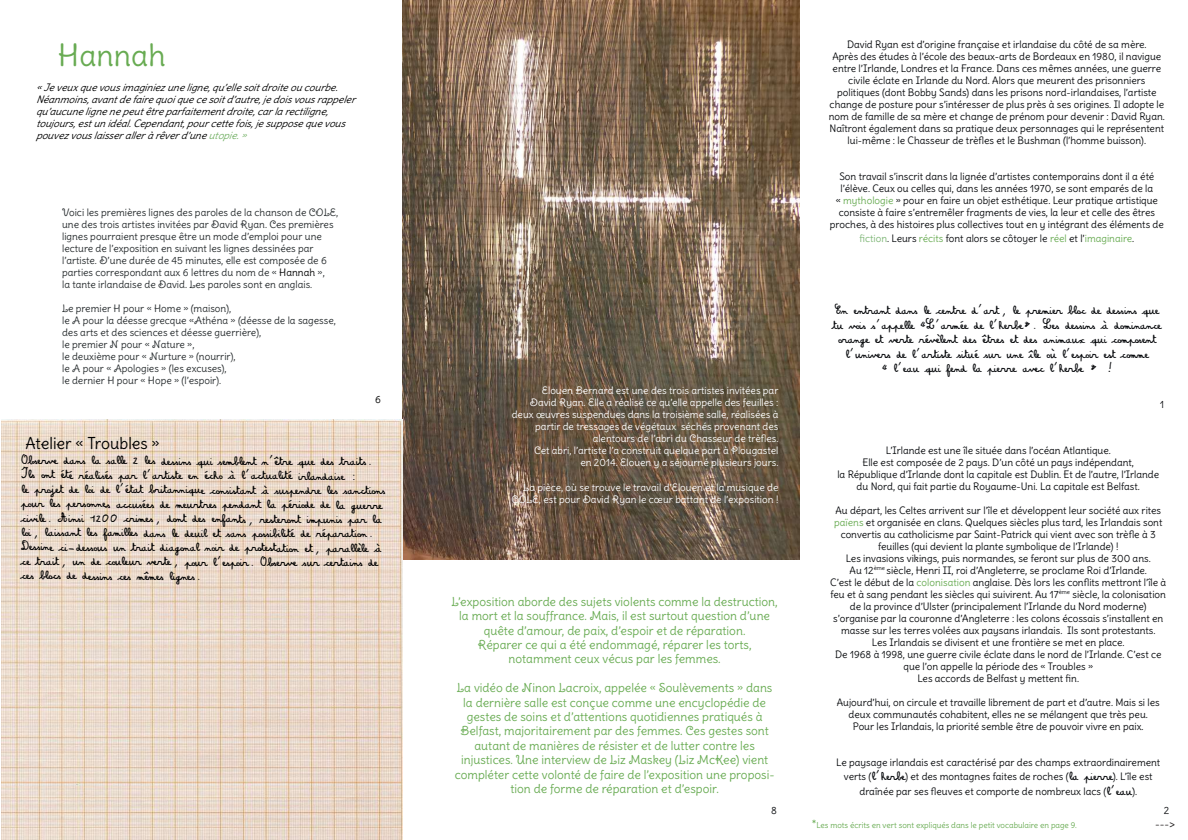
<style>
.page{position:relative;width:1188px;height:840px;background:#fff}
.page>*{position:absolute;margin:0;border:0;box-sizing:border-box;transform-origin:0 0}
.t1{font:30px "Delius Swash Caps";color:#68ab52}
.t2{font:16px "Delius";color:#000}
.t3{font:12px/14.4px "Delius Swash Caps";color:#68ab52;text-align:center}
.t4{font:12px/14.3px "Amandine";color:#000}
.t5{font:12px/14.4px "Amandine";color:#080a0d;text-align:center}
.t6{font:11px "Delius";color:#231f20}
.t7{font:10px/12px "Delius";color:#080a0d;text-align:center}
.t8{font:10px/12px "Delius Swash Caps";color:#262b2d}
.t9{font:10px/12px "Delius Swash Caps";color:#fff;text-align:right}
.t10{font:italic 10px/12px "Delius";color:#000001}
.t11{font:10px "Delius";color:#000001}
.t12{font:10px "Delius";color:#07090c}
.t13{font:8px "Delius";color:#68ab52}
.s1{color:#68ab52}
.s2{color:#7cb574}
.s3{color:#74b166}
.s4{color:#000001}
.s5{font-family:"Amandine";font-size:12px}
.s6{font-size:11px}
</style>
<div class="page">
<img style="left:402px;top:0;width:397px;height:558px">
<img style="left:1px;top:420px;width:401px;height:419px">
<h1 class="t1" style="left:58px;top:36px;width:109px">Hannah</h1>
<p class="t7" style="left:829px;top:38px;width:337px">David Ryan est d’origine française et irlandaise du côté de sa mère.<br>Après des études à l’école des beaux-arts de Bordeaux en 1980, il navigue entre l’Irlande, Londres et la France. Dans ces mêmes années, une guerre civile éclate en Irlande du Nord. Alors que meurent des prisonniers politiques (dont Bobby Sands) dans les prisons nord-irlandaises, l’artiste change de posture pour s’intéresser de plus près à ses origines. Il adopte le nom de famille de sa mère et change de prénom pour devenir : David Ryan.<br>Naîtront également dans sa pratique deux personnages qui le représentent lui-même : le Chasseur de trèfles et le Bushman (l’homme buisson).</p>
<p class="t7" style="left:830px;top:170px;width:335px">Son travail s’inscrit dans la lignée d’artistes contemporains dont il a été l’élève. Ceux ou celles qui, dans les années 1970, se sont emparés de la<br>« <span class="s1">mythologie</span> » pour en faire un objet esthétique. Leur pratique artistique consiste à faire s’entremêler fragments de vies, la leur et celle des êtres proches, à des histoires plus collectives tout en y intégrant des éléments de</p>
<p class="t7" style="left:859px;top:232px;width:276px"><span class="s2">fiction</span>. Leurs <span class="s1">récits</span> font alors se côtoyer le <span class="s1">réel</span> et l’<span class="s1">imaginaire</span>.</p>
<p class="t10" style="left:36px;top:82px;width:325px">«Jeveuxquevousimaginiezuneligne,qu’ellesoitdroiteoucourbe.<br>Néanmoins,avantdefairequoiquecesoitd’autre,jedoisvousrappeler qu’aucunelignenepeutêtreparfaitementdroite,carlarectiligne, toujours,estunidéal.Cependant,pourcettefois,jesupposequevous pouvezvouslaisseralleràrêverd’une<span class="s3">utopie.»</span></p>
<p class="t8" style="left:62px;top:206px;width:278px">Voici les premières lignes des paroles de la chanson de COLE, une des trois artistes invitées par David Ryan. Ces premières lignes pourraient presque être un mode d’emploi pour une lecture de l’exposition en suivant les lignes dessinées par l’artiste. D’une durée de 45 minutes, elle est composée de 6 parties correspondant aux 6 lettres du nom de « <span class="s4">Hannah</span> »,<br>la tante irlandaise de David. Les paroles sont en anglais.</p>
<p class="t8" style="left:62px;top:302px;width:275px">Le premier H pour « Home » (maison),<br>le A pour la déesse grecque «Athéna » (déesse de la sagesse, des arts et des sciences et déesse guerrière),<br>le premier N pour « Nature »,<br>le deuxième pour « Nurture » (nourrir),<br>le A pour « Apologies » (les excuses),<br>le dernier H pour « Hope » (l’espoir).</p>
<p class="t5" style="left:832px;top:304px;width:330px">En entrant dans le centre d’art, le premier bloc de dessins que tu vois s’appelle «L’armée de l’herbe». Les dessins à dominance orange et verte révèlent des êtres et des animaux qui composent l’univers de l’artiste situé sur une île où l’espoir est comme<br>« l’eau qui fend la pierre avec l’herbe » !</p>
<p class="t9" style="left:512px;top:384px;width:268px">Elouen Bernard est une des trois artistes invitées par<br>David Ryan. Elle a réalisé ce qu’elle appelle des feuilles : deux œuvres suspendues dans la troisième salle, réalisées à partir de tressages de végétaux séchés provenant des alentours de l’abri du Chasseur de trèfles.<br>Cet abri, l’artiste l’a construit quelque part à Plougastel<br>en 2014. Elouen y a séjourné plusieurs jours.</p>
<p class="t9" style="left:511px;top:480px;width:268px">La pièce, où se trouve le travail d’Elouen et la musique de<br>COLE, est pour David Ryan le cœur battant de l’exposition !</p>
<p class="t11" style="left:375px;top:393px;width:7px">6</p>
<p class="t7" style="left:1160px;top:398px;width:5px">1</p>
<h2 class="t2" style="left:25px;top:432px;width:136px">Atelier « Troubles »</h2>
<p class="t7" style="left:837px;top:443px;width:323px">L’Irlande est une île située dans l’océan Atlantique.<br>Elle est composée de 2 pays. D’un côté un pays indépendant,<br>la République d’Irlande dont la capitale est Dublin. Et de l’autre, l’Irlande du Nord, qui fait partie du Royaume-Uni. La capitale est Belfast.</p>
<p class="t7" style="left:830px;top:503px;width:338px">Au départ, les Celtes arrivent sur l’île et développent leur société aux rites <span class="s1">païens</span> et organisée en clans. Quelques siècles plus tard, les Irlandais sont convertis au catholicisme par Saint-Patrick qui vient avec son trèfle à 3 feuilles (qui devient la plante symbolique de l’Irlande) !<br>Les invasions vikings, puis normandes, se feront sur plus de 300 ans.<br>Au 12<sup>ème</sup> siècle, Henri II, roi d’Angleterre, se proclame Roi d’Irlande.<br>C’est le début de la <span class="s1">colonisation</span> anglaise. Dès lors les conflits mettront l’île à feu et à sang pendant les siècles qui suivirent. Au 17<sup>ème</sup> siècle, la colonisation de la province d’Ulster (principalement l’Irlande du Nord moderne) s’organise par la couronne d’Angleterre : les colons écossais s’installent en masse sur les terres volées aux paysans irlandais. Ils sont protestants.<br>Les Irlandais se divisent et une frontière se met en place.<br>De 1968 à 1998, une guerre civile éclate dans le nord de l’Irlande. C’est ce que l’on appelle la période des « Troubles »<br>Les accords de Belfast y mettent fin.</p>
<p class="t7" style="left:837px;top:695px;width:324px">Aujourd’hui, on circule et travaille librement de part et d’autre. Mais si les deux communautés cohabitent, elles ne se mélangent que très peu.<br>Pour les Irlandais, la priorité semble être de pouvoir vivre en paix.</p>
<p class="t7" style="left:836px;top:754px;width:325px;line-height:14.4px">Le paysage irlandais est caractérisé par des champs extraordinairement verts (<span class="s5">l’herbe</span>) et des montagnes faites de roches (<span class="s5">la pierre</span>). L’île est draînée par ses fleuves et comporte de nombreux lacs (<span class="s5">l’eau</span>).</p>
<p class="t4" style="left:21px;top:454px;width:365px">Observe dans la salle 2 les dessins qui semblent n’être que des traits.<br>Ils ont été réalisés par l’artiste en écho à l’actualité irlandaise :<br>le projet de loi de l’état britannique consistant à suspendre les sanctions pour les personnes accusées de meurtres pendant la période de la guerre civile. Ainsi 1200 crimes, dont des enfants, resteront impunis par la loi, laissant les familles dans le deuil et sans possibilité de réparation.<br>Dessine ci-dessous un trait diagonal noir de protestation et, parallèle à ce trait, un de couleur verte, pour l’espoir. Observe sur certains de ces blocs de dessins ces mêmes lignes.</p>
<p class="t3" style="left:452px;top:594px;width:328px">L’exposition aborde des sujets violents comme la destruction, la mort et la souffrance. Mais, il est surtout question d’une quête d’amour, de paix, d’espoir et de réparation.<br>Réparer ce qui a été endommagé, réparer les torts, notamment ceux vécus par les femmes.</p>
<p class="t3" style="left:455px;top:680px;width:321px">La vidéo de Ninon Lacroix, appelée « Soulèvements » dans la dernière salle est conçue comme une encyclopédie de gestes de soins et d’attentions quotidiennes pratiqués à Belfast, majoritairement par des femmes. Ces gestes sont autant de manières de résister et de lutter contre les injustices. Une interview de Liz Maskey (Liz McKee) vient compléter cette volonté de faire de l’exposition une proposi&shy;tion de forme de réparation et d’espoir.</p>
<p class="t12" style="left:771px;top:803px;width:7px">8</p>
<p class="t7" style="left:1163px;top:803px;width:7px">2</p>
<p class="t13" style="left:812px;top:819px;width:267px"><span class="s6">*</span>Les mots écrits en vert sont expliqués dans le petit vocabulaire en page 9.</p>
<p class="t6" style="left:1155px;top:816px;width:22px">---&gt;</p>
</div>
